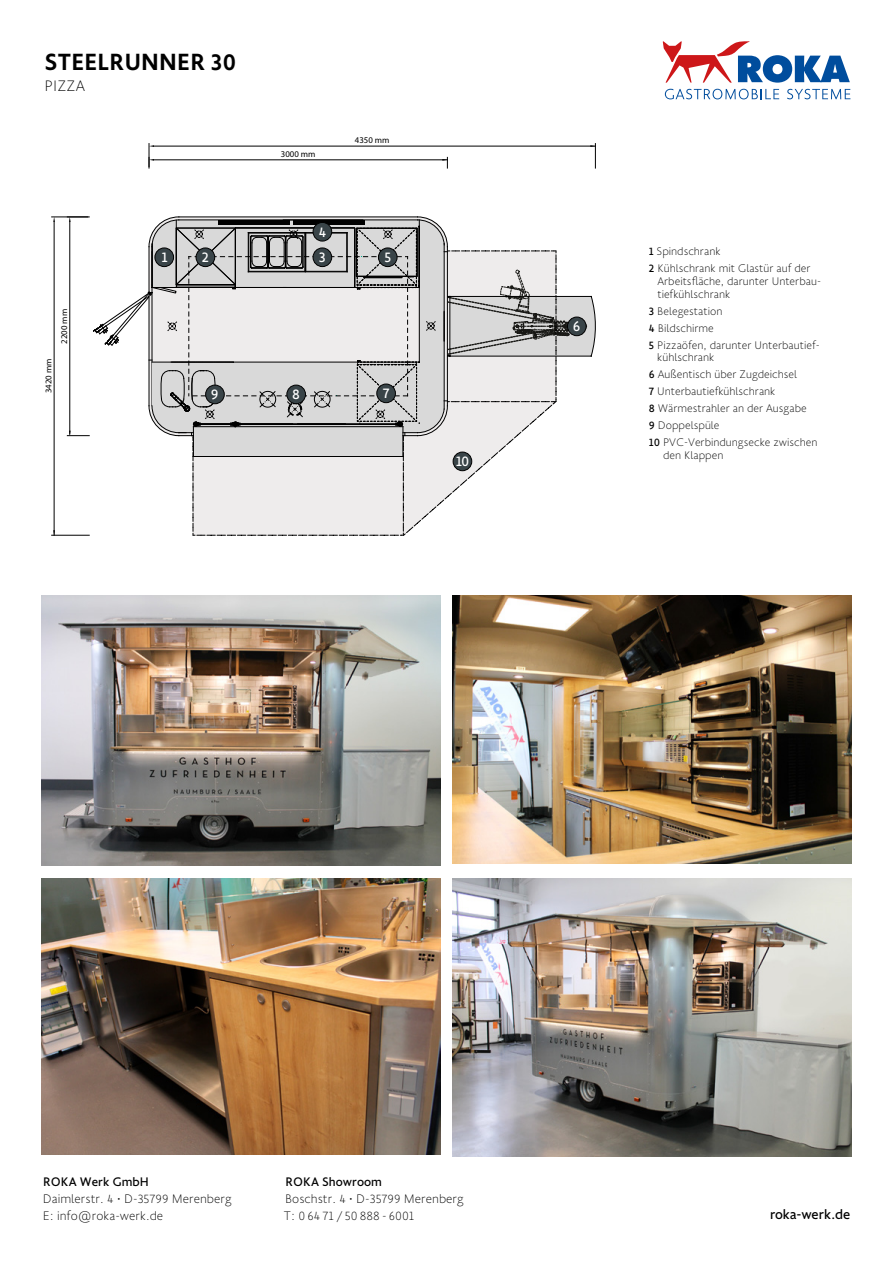
<style>
.page{position:relative;width:893px;height:1263px;background:#fff}
.page>*{position:absolute;margin:0;border:0;box-sizing:border-box;transform-origin:0 0}
.t1{font:500 25.5px "Golden Sans";letter-spacing:.01em;color:#000}
.t2{font:200 16.5px "Golden Sans";letter-spacing:.01em;color:#000}
.t3{font:15.45px "Golden Sans";color:#fff}
.t4{font:15px "Golden Sans";color:#000}
.t5{font:200 13.5px/17px "Golden Sans";color:#000}
.t6{font:13.5px "Golden Sans";color:#000}
.t7{font:200 12px/17px "Golden Sans";color:#000}
.t8{font:8.7px "Myriad Pro";color:#000}
.s1{font-weight:400}
</style>
<div class="page">
<img style="left:42px;top:595px;width:398px;height:270px">
<img style="left:453px;top:595px;width:398px;height:268px">
<img style="left:42px;top:878px;width:398px;height:277px">
<img style="left:453px;top:878px;width:398px;height:279px">
<svg style="left:665px;top:89px;width:114px;height:10px"></svg>
<svg style="left:787px;top:89px;width:63px;height:10px"></svg>
<svg style="left:663px;top:41px;width:187px;height:42px"></svg>
<hr style="left:154px;top:160px;width:293px;height:1px;background:#000">
<svg style="left:442px;top:157px;width:6px;height:11px"></svg>
<hr style="left:154px;top:146px;width:441px;height:1px;background:#000">
<svg style="left:149px;top:144px;width:5px;height:24px"></svg>
<svg style="left:590px;top:144px;width:6px;height:24px"></svg>
<hr style="left:52px;top:217px;width:37px;height:1px;background:#000">
<hr style="left:52px;top:535px;width:37px;height:1px;background:#000">
<hr style="left:54px;top:222px;width:1px;height:313px;background:#000">
<svg style="left:67px;top:217px;width:529px;height:319px"></svg>
<hr style="left:286px;top:237px;width:1px;height:30px;background:#000">
<hr style="left:285px;top:237px;width:1px;height:30px;background:#000">
<hr style="left:303px;top:237px;width:1px;height:30px;background:#000">
<div style="left:155px;top:248px;width:19px;height:19px;background:#394448;border-radius:50%"></div>
<div style="left:155px;top:248px;width:19px;height:19px;border:1px solid #000;border-radius:50%"></div>
<div style="left:196px;top:248px;width:19px;height:19px;background:#394448;border-radius:50%"></div>
<div style="left:196px;top:248px;width:19px;height:19px;border:1px solid #000;border-radius:50%"></div>
<div style="left:313px;top:248px;width:19px;height:19px;background:#394448;border-radius:50%"></div>
<div style="left:313px;top:248px;width:19px;height:19px;border:1px solid #000;border-radius:50%"></div>
<div style="left:313px;top:222px;width:19px;height:19px;background:#394448;border-radius:50%"></div>
<div style="left:313px;top:222px;width:19px;height:19px;border:1px solid #000;border-radius:50%"></div>
<div style="left:378px;top:248px;width:19px;height:19px;background:#394448;border-radius:50%"></div>
<div style="left:378px;top:248px;width:19px;height:19px;border:1px solid #000;border-radius:50%"></div>
<div style="left:567px;top:317px;width:19px;height:19px;background:#394448;border-radius:50%"></div>
<div style="left:567px;top:317px;width:19px;height:19px;border:1px solid #000;border-radius:50%"></div>
<div style="left:377px;top:384px;width:18px;height:19px;background:#394448;border-radius:50%"></div>
<div style="left:377px;top:384px;width:19px;height:19px;border:1px solid #000;border-radius:50%"></div>
<div style="left:453px;top:452px;width:19px;height:19px;background:#394448;border-radius:50%"></div>
<div style="left:453px;top:452px;width:19px;height:19px;border:1px solid #000;border-radius:50%"></div>
<div style="left:287px;top:385px;width:18px;height:19px;background:#394448;border-radius:50%"></div>
<div style="left:287px;top:385px;width:19px;height:19px;border:1px solid #000;border-radius:50%"></div>
<div style="left:206px;top:385px;width:18px;height:19px;background:#394448;border-radius:50%"></div>
<div style="left:205px;top:385px;width:20px;height:19px;border:1px solid #000;border-radius:50%"></div>
<h1 class="t1" style="left:44px;top:43px;width:193px">STEELRUNNER 30</h1>
<h2 class="t2" style="left:44px;top:75px;width:42px">PIZZA</h2>
<p class="t8" style="left:281px;top:149px;width:36px">3000 mm</p>
<p class="t3" style="left:319px;top:221px;width:9px">4</p>
<p class="t8" style="left:43px;top:393px;width:36px;rotate:-90deg">3420 mm</p>
<p class="t8" style="left:59px;top:343px;width:36px;rotate:-90deg">2200 mm</p>
<p class="t3" style="left:161px;top:246px;width:8px">1</p>
<p class="t3" style="left:202px;top:246px;width:9px">2</p>
<p class="t3" style="left:319px;top:246px;width:8px">3</p>
<p class="t3" style="left:211px;top:383px;width:9px">9</p>
<p class="t3" style="left:292px;top:383px;width:9px">8</p>
<p class="t8" style="left:355px;top:135px;width:36px">4350 mm</p>
<p class="t3" style="left:384px;top:246px;width:8px">5</p>
<p class="t3" style="left:383px;top:382px;width:8px">7</p>
<p class="t3" style="left:456px;top:450px;width:15px">10</p>
<p class="t3" style="left:573px;top:315px;width:9px">6</p>
<p class="t7" style="left:649px;top:242px;width:163px"><span class="s1">1</span> Spindschrank<br><span class="s1">2</span> Kühlschrank mit Glastür auf der</p>
<p class="t7" style="left:657px;top:274px;width:165px;line-height:12.8px">Arbeitsfläche, darunter Unterbau&shy;tiefkühlschrank</p>
<p class="t7" style="left:649px;top:302px;width:172px"><span class="s1">3</span> Belegestation<br><span class="s1">4</span> Bildschirme<br><span class="s1">5</span> Pizzaöfen, darunter Unterbautief-</p>
<p class="t7" style="left:649px;top:348px;width:170px;text-indent:8px">kühlschrank<br><span class="s1">6</span> Außentisch über Zugdeichsel<br><span class="s1">7</span> Unterbautiefkühlschrank<br><span class="s1">8</span> Wärmestrahler an der Ausgabe<br><span class="s1">9</span> Doppelspüle<br><span class="s1">10</span> PVC-Verbindungsecke zwischen</p>
<p class="t7" style="left:663px;top:446px;width:62px">den Klappen</p>
<p class="t6" style="left:43px;top:1172px;width:107px">ROKA Werk GmbH</p>
<p class="t5" style="left:43px;top:1190px;width:190px">Daimlerstr. 4 • D-35799 Merenberg<br>E: info@roka-werk.de</p>
<p class="t6" style="left:285px;top:1172px;width:98px">ROKA Showroom</p>
<p class="t5" style="left:284px;top:1190px;width:181px">Boschstr. 4 • D-35799 Merenberg<br>T: 0 64 71 / 50 888 - 6001</p>
<p class="t4" style="left:770px;top:1203px;width:82px">roka-werk.de</p>
</div>
